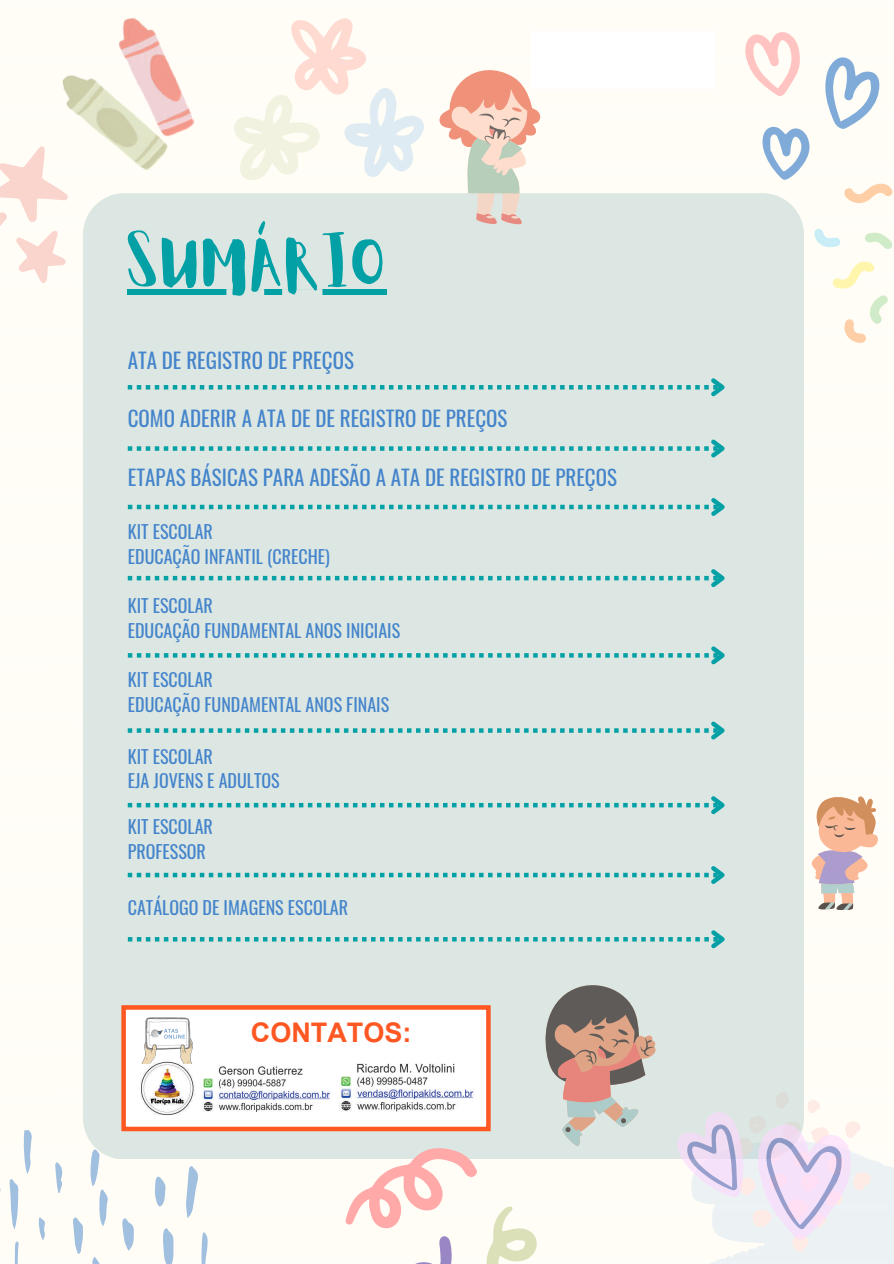
<style>
.page{position:relative;width:894px;height:1264px;background:#fff}
.page>*{position:absolute;margin:0;border:0;box-sizing:border-box;transform-origin:0 0}
.t1{font:60px "Aloja Extended";color:#03a0a6}
.t2{font:21px "Oswald";color:#4484cb}
.t3{font:18px "Oswald";color:#4484cb}
</style>
<div class="page">
<svg style="left:234px;top:18px;width:190px;height:162px"></svg>
<img style="left:62px;top:17px;width:133px;height:153px">
<svg style="left:186px;top:1166px;width:12px;height:52px"></svg>
<svg style="left:163px;top:1228px;width:11px;height:35px"></svg>
<svg style="left:10px;top:1130px;width:22px;height:99px"></svg>
<svg style="left:122px;top:1218px;width:12px;height:32px"></svg>
<svg style="left:73px;top:1217px;width:10px;height:37px"></svg>
<svg style="left:154px;top:1176px;width:12px;height:31px"></svg>
<svg style="left:92px;top:1256px;width:7px;height:7px"></svg>
<svg style="left:90px;top:1148px;width:19px;height:78px"></svg>
<svg style="left:201px;top:1232px;width:7px;height:31px"></svg>
<svg style="left:55px;top:1162px;width:8px;height:30px"></svg>
<svg style="left:14px;top:1241px;width:5px;height:22px"></svg>
<svg style="left:38px;top:1217px;width:7px;height:23px"></svg>
<svg style="left:745px;top:32px;width:148px;height:330px"></svg>
<svg style="left:0;top:146px;width:68px;height:138px"></svg>
<div style="left:83px;top:193px;width:720px;height:965px;background:#dce7e3;border-radius:42px"></div>
<svg style="left:486px;top:1206px;width:51px;height:57px"></svg>
<svg style="left:345px;top:1148px;width:132px;height:115px"></svg>
<svg style="left:545px;top:985px;width:111px;height:160px"></svg>
<svg style="left:664px;top:1092px;width:229px;height:171px"></svg>
<svg style="left:439px;top:70px;width:101px;height:154px"></svg>
<svg style="left:811px;top:796px;width:67px;height:113px"></svg>
<svg style="left:128px;top:290px;width:259px;height:5px"></svg>
<svg style="left:128px;top:378px;width:597px;height:19px"></svg>
<svg style="left:128px;top:439px;width:597px;height:19px"></svg>
<svg style="left:128px;top:498px;width:597px;height:18px"></svg>
<svg style="left:128px;top:569px;width:597px;height:19px"></svg>
<svg style="left:128px;top:646px;width:597px;height:19px"></svg>
<svg style="left:128px;top:721px;width:597px;height:19px"></svg>
<svg style="left:128px;top:796px;width:597px;height:19px"></svg>
<svg style="left:128px;top:866px;width:597px;height:18px"></svg>
<svg style="left:128px;top:930px;width:597px;height:19px"></svg>
<div style="left:531px;top:31px;width:183px;height:57px;background:#fff"></div>
<div style="left:121px;top:1005px;width:369px;height:126px;background:#fff;border:5px solid #ff5722"></div>
<img style="left:339px;top:1063px;width:135px;height:49px">
<img style="left:140px;top:1063px;width:190px;height:52px">
<img style="left:138px;top:1006px;width:57px;height:57px">
<p class="t1" style="left:128px;top:236px;width:260px">SUMÁRIO</p>
<p class="t2" style="left:128px;top:344px;width:227px">ATA DE REGISTRO DE PREÇOS</p>
<p class="t2" style="left:128px;top:402px;width:381px">COMO ADERIR A ATA DE DE REGISTRO DE PREÇOS</p>
<p class="t2" style="left:128px;top:461px;width:490px">ETAPAS BÁSICAS PARA ADESÃO A ATA DE REGISTRO DE PREÇOS</p>
<p class="t3" style="left:128px;top:517px;width:87px">KIT ESCOLAR</p>
<p class="t3" style="left:128px;top:542px;width:203px">EDUCAÇÃO INFANTIL (CRECHE)</p>
<h1 class="t3" style="left:128px;top:592px;width:87px">KIT ESCOLAR</h1>
<h2 class="t3" style="left:128px;top:616px;width:274px">EDUCAÇÃO FUNDAMENTAL ANOS INICIAIS</h2>
<h2 class="t3" style="left:128px;top:666px;width:87px">KIT ESCOLAR</h2>
<h2 class="t3" style="left:128px;top:690px;width:263px">EDUCAÇÃO FUNDAMENTAL ANOS FINAIS</h2>
<p class="t3" style="left:128px;top:742px;width:87px">KIT ESCOLAR</p>
<p class="t3" style="left:128px;top:767px;width:153px">EJA JOVENS E ADULTOS</p>
<p class="t3" style="left:128px;top:812px;width:87px">KIT ESCOLAR</p>
<p class="t3" style="left:128px;top:837px;width:80px">PROFESSOR</p>
<p class="t3" style="left:128px;top:893px;width:222px">CATÁLOGO DE IMAGENS ESCOLAR</p>
</div>
